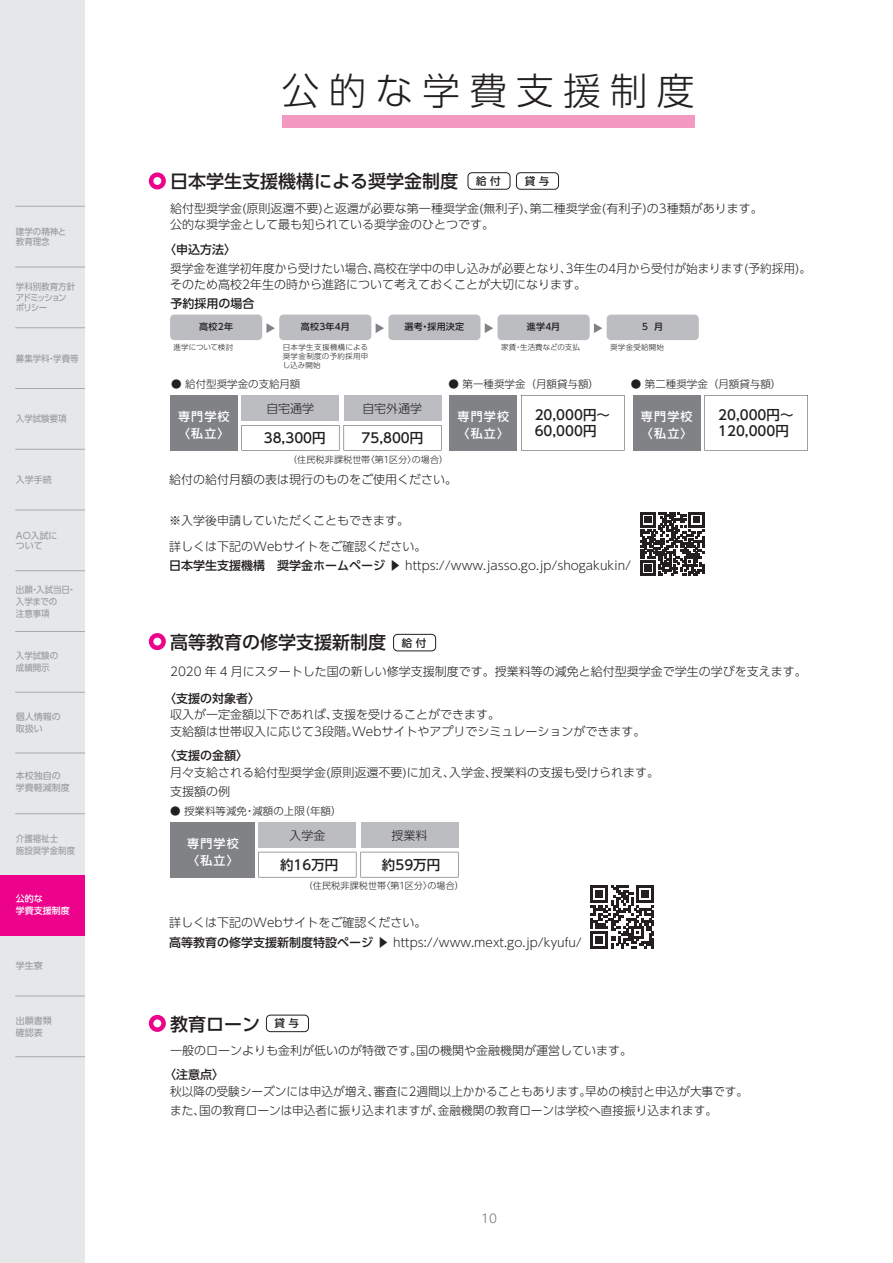
<style>
.page{position:relative;width:893px;height:1263px;background:#fff}
.page>*{position:absolute;margin:0;border:0;box-sizing:border-box;transform-origin:0 0}
.t1{font:300 37.5px "UD Shin Go Pro";letter-spacing:.25em;color:#231f20}
.t2{font:500 18px "UD Shin Go Pro";color:#231f20}
.t3{font:500 13.5px/16.2px "UD Shin Go Pro";color:#231f20}
.t4{font:300 12px/16.5px "UD Shin Go Pro";color:#231f20}
.t5{font:500 12px "UD Shin Go Pro";color:#231f20}
.t6{font:500 12px/16.5px "UD Shin Go Pro";letter-spacing:.1em;color:#fff}
.t7{font:300 12px "UD Shin Go Pro";color:#6c6d70}
.t8{font:300 10.5px "UD Shin Go Pro";color:#231f20}
.t9{font:500 10.5px "UD Shin Go Pro";color:#231f20}
.t10{font:9px/12px "UD Shin Go Pro";color:#939598;scale:.94 1}
.t11{font:9px/12px "UD Shin Go Pro";color:#939598}
.t12{font:300 9px "UD Shin Go Pro";letter-spacing:.015em;color:#231f20}
.t13{font:500 9px "UD Shin Go Pro";letter-spacing:.03em;color:#231f20}
.t14{font:9px/10.5px "UD Shin Go Pro";letter-spacing:-.09em;color:#939598;scale:.94 1}
.t15{font:500 9px/12px "UD Shin Go Pro";color:#fff}
.t16{font:300 7.5px/9px "UD Shin Go Pro";letter-spacing:.03em;color:#231f20;text-align:justify}
.t17{font:300 7.5px "UD Shin Go Pro";letter-spacing:.005em;color:#231f20}
.t18{font:300 7.5px "UD Shin Go Pro";letter-spacing:-.005em;color:#231f20}
.s1{font-weight:500}
</style>
<div class="page">
<div style="left:282px;top:115px;width:413px;height:13px;background:#f499c2"></div>
<div style="left:149px;top:172px;width:17px;height:17px;border:4px solid #ed028c;border-radius:50%"></div>
<div style="left:170px;top:395px;width:67px;height:55px;background:#808285"></div>
<div style="left:242px;top:395px;width:97px;height:26px;background:#bcbdc0"></div>
<div style="left:344px;top:395px;width:97px;height:26px;background:#bcbdc0"></div>
<svg style="left:242px;top:425px;width:199px;height:25px"></svg>
<div style="left:449px;top:395px;width:68px;height:55px;background:#808285"></div>
<svg style="left:521px;top:395px;width:103px;height:55px"></svg>
<div style="left:633px;top:395px;width:67px;height:55px;background:#808285"></div>
<svg style="left:704px;top:395px;width:104px;height:55px"></svg>
<svg style="left:640px;top:512px;width:64px;height:64px"></svg>
<div style="left:170px;top:315px;width:92px;height:25px;background:#bcbdc0;border-radius:4px"></div>
<div style="left:388px;top:315px;width:92px;height:25px;background:#bcbdc0;border-radius:4px"></div>
<div style="left:279px;top:315px;width:92px;height:25px;background:#bcbdc0;border-radius:4px"></div>
<div style="left:497px;top:315px;width:93px;height:25px;background:#bcbdc0;border-radius:4px"></div>
<div style="left:607px;top:315px;width:92px;height:25px;background:#bcbdc0;border-radius:4px"></div>
<svg style="left:266px;top:323px;width:9px;height:10px"></svg>
<svg style="left:376px;top:323px;width:8px;height:10px"></svg>
<svg style="left:485px;top:323px;width:8px;height:10px"></svg>
<svg style="left:594px;top:323px;width:8px;height:10px"></svg>
<div style="left:149px;top:633px;width:17px;height:17px;border:4px solid #ed028c;border-radius:50%"></div>
<div style="left:170px;top:822px;width:84px;height:55px;background:#808285"></div>
<div style="left:259px;top:822px;width:97px;height:25px;background:#bcbdc0"></div>
<div style="left:361px;top:822px;width:97px;height:25px;background:#bcbdc0"></div>
<svg style="left:259px;top:852px;width:199px;height:25px"></svg>
<svg style="left:590px;top:885px;width:64px;height:64px"></svg>
<div style="left:393px;top:634px;width:43px;height:17px;border:1px solid #231f20;border-radius:4px"></div>
<div style="left:468px;top:172px;width:42px;height:17px;border:1px solid #231f20;border-radius:4px"></div>
<div style="left:516px;top:172px;width:43px;height:17px;border:1px solid #231f20;border-radius:4px"></div>
<div style="left:149px;top:1015px;width:17px;height:17px;border:4px solid #ed028c;border-radius:50%"></div>
<div style="left:266px;top:1015px;width:43px;height:17px;border:1px solid #231f20;border-radius:4px"></div>
<div style="left:0;top:0;width:85px;height:1263px;background:#e6e7e9"></div>
<div style="left:0;top:875px;width:85px;height:61px;background:#ed028c"></div>
<hr style="left:15px;top:570px;width:70px;height:1px;background:#a8a9ad">
<hr style="left:15px;top:631px;width:70px;height:1px;background:#a8a9ad">
<hr style="left:15px;top:1056px;width:70px;height:1px;background:#a8a9ad">
<hr style="left:15px;top:692px;width:70px;height:1px;background:#a8a9ad">
<hr style="left:15px;top:510px;width:70px;height:1px;background:#a8a9ad">
<hr style="left:15px;top:388px;width:70px;height:1px;background:#a8a9ad">
<hr style="left:15px;top:449px;width:70px;height:1px;background:#a8a9ad">
<hr style="left:15px;top:327px;width:70px;height:1px;background:#a8a9ad">
<hr style="left:15px;top:267px;width:70px;height:1px;background:#a8a9ad">
<hr style="left:15px;top:206px;width:70px;height:1px;background:#a8a9ad">
<hr style="left:15px;top:813px;width:70px;height:1px;background:#a8a9ad">
<hr style="left:15px;top:996px;width:70px;height:1px;background:#a8a9ad">
<hr style="left:15px;top:753px;width:70px;height:1px;background:#a8a9ad">
<p class="t10" style="left:16px;top:226px;width:55px;line-height:10.5px">建学の精神と教育理念</p>
<p class="t14" style="left:16px;top:281px;width:65px">学科別教育方針アドミッションポリシー</p>
<p class="t10" style="left:16px;top:352px;width:68px">募集学科・学費等</p>
<p class="t10" style="left:16px;top:413px;width:55px">入学試験要項</p>
<p class="t11" style="left:16px;top:473px;width:37px">入学手続</p>
<p class="t11" style="left:16px;top:529px;width:43px;line-height:10.8px">AO入試について</p>
<p class="t10" style="left:16px;top:583px;width:65px">出願・入試当日・入学までの<br>注意事項</p>
<p class="t10" style="left:16px;top:650px;width:47px">入学試験の成績開示</p>
<p class="t11" style="left:16px;top:710px;width:46px">個人情報の取扱い</p>
<p class="t11" style="left:16px;top:770px;width:55px">本校独自の学費軽減制度</p>
<p class="t10" style="left:16px;top:832px;width:64px">介護福祉士<br>施設奨学金制度</p>
<p class="t15" style="left:16px;top:892px;width:55px">公的な<br>学費支援制度</p>
<p class="t11" style="left:16px;top:959px;width:28px">学生寮</p>
<p class="t11" style="left:16px;top:1014px;width:37px">出願書類確認表</p>
<h1 class="t1" style="left:282px;top:61px;width:414px">公的な学費支援制度</h1>
<h2 class="t2" style="left:170px;top:167px;width:289px">日本学生支援機構による奨学金制度</h2>
<p class="t4" style="left:170px;top:200px;width:594px">給付型奨学金(原則返還不要)と返還が必要な第一種奨学金(無利子)、第二種奨学金(有利子)の3種類があります。公的な奨学金として最も知られている奨学金のひとつです。</p>
<p class="t9" style="left:476px;top:172px;width:26px">給 付</p>
<p class="t9" style="left:525px;top:172px;width:26px">貸 与</p>
<p class="t5" style="left:164px;top:239px;width:73px">〈申込方法〉</p>
<p class="t4" style="left:170px;top:259px;width:642px">奨学金を進学初年度から受けたい場合、高校在学中の申し込みが必要となり、3年生の4月から受付が始まります(予約採用)。そのため高校2年生の時から進路について考えておくことが大切になります。</p>
<p class="t5" style="left:170px;top:293px;width:85px">予約採用の場合</p>
<p class="t13" style="left:199px;top:320px;width:35px">高校2年</p>
<p class="t13" style="left:301px;top:320px;width:50px">高校3年4月</p>
<p class="t13" style="left:405px;top:320px;width:61px">選考・採用決定</p>
<p class="t13" style="left:527px;top:320px;width:35px">進学4月</p>
<p class="t13" style="left:642px;top:320px;width:22px">5 月</p>
<p class="t18" style="left:174px;top:341px;width:61px">進学について検討</p>
<p class="t16" style="left:283px;top:343px;width:87px">日本学生支援機構による奨学金制度の予約採用申し込み開始</p>
<p class="t17" style="left:501px;top:341px;width:80px">家賃・生活費などの支払</p>
<p class="t16" style="left:610px;top:343px;width:55px">奨学金受給開始</p>
<p class="t8" style="left:449px;top:375px;width:152px">● 第一種奨学金（月額貸与額）</p>
<p class="t3" style="left:535px;top:406px;width:77px">20,000円～<br>60,000円</p>
<p class="t6" style="left:641px;top:408px;width:53px">専門学校〈私立〉</p>
<p class="t8" style="left:631px;top:375px;width:152px">● 第二種奨学金（月額貸与額）</p>
<p class="t3" style="left:718px;top:406px;width:77px">20,000円～<br>120,000円</p>
<p class="t8" style="left:171px;top:375px;width:131px">● 給付型奨学金の支給月額</p>
<p class="t4" style="left:363px;top:400px;width:61px">自宅外通学</p>
<p class="t4" style="left:266px;top:400px;width:49px">自宅通学</p>
<p class="t6" style="left:178px;top:408px;width:53px">専門学校〈私立〉</p>
<p class="t6" style="left:457px;top:408px;width:53px">専門学校〈私立〉</p>
<p class="t3" style="left:264px;top:430px;width:63px">38,300円</p>
<p class="t3" style="left:361px;top:430px;width:63px">75,800円</p>
<p class="t12" style="left:288px;top:452px;width:161px">（住民税非課税世帯〈第1区分〉の場合）</p>
<p class="t4" style="left:169px;top:471px;width:290px">給付の給付月額の表は現行のものをご使用ください。</p>
<p class="t4" style="left:169px;top:512px;width:241px">※入学後申請していただくこともできます。</p>
<p class="t4" style="left:169px;top:557px;width:463px"><span class="s1">日本学生支援機構　奨学金ホームページ ▶</span> https://www.jasso.go.jp/shogakukin/</p>
<p class="t4" style="left:169px;top:537px;width:259px">詳しくは下記のWebサイトをご確認ください。</p>
<h2 class="t2" style="left:170px;top:627px;width:217px">高等教育の修学支援新制度</h2>
<p class="t4" style="left:170px;top:662px;width:638px">2020 年 4 月にスタートした国の新しい修学支援制度です。授業料等の減免と給付型奨学金で学生の学びを支えます。</p>
<p class="t4" style="left:170px;top:706px;width:477px">収入が一定金額以下であれば、支援を受けることができます。<br>支給額は世帯収入に応じて3段階。Webサイトやアプリでシミュレーションができます。</p>
<p class="t9" style="left:402px;top:634px;width:26px">給 付</p>
<p class="t5" style="left:164px;top:688px;width:97px">〈支援の対象者〉</p>
<p class="t5" style="left:164px;top:746px;width:85px">〈支援の金額〉</p>
<p class="t4" style="left:170px;top:762px;width:490px;line-height:19.5px">月々支給される給付型奨学金(原則返還不要)に加え、入学金、授業料の支援も受けられます。支援額の例</p>
<p class="t8" style="left:170px;top:802px;width:173px">● 授業料等減免・減額の上限（年額）</p>
<p class="t6" style="left:187px;top:835px;width:53px">専門学校〈私立〉</p>
<p class="t4" style="left:289px;top:827px;width:37px">入学金</p>
<p class="t4" style="left:391px;top:827px;width:37px">授業料</p>
<p class="t3" style="left:280px;top:856px;width:60px">約16万円</p>
<p class="t3" style="left:382px;top:856px;width:60px">約59万円</p>
<p class="t12" style="left:304px;top:878px;width:161px">（住民税非課税世帯〈第1区分〉の場合）</p>
<p class="t4" style="left:169px;top:913px;width:414px;line-height:19.5px">詳しくは下記のWebサイトをご確認ください。<br><span class="s1">高等教育の修学支援新制度特設ページ ▶</span> https://www.mext.go.jp/kyufu/</p>
<h2 class="t2" style="left:170px;top:1009px;width:91px">教育ローン</h2>
<p class="t4" style="left:170px;top:1042px;width:463px">一般のローンよりも金利が低いのが特徴です。国の機関や金融機関が運営しています。</p>
<p class="t9" style="left:275px;top:1015px;width:26px">貸 与</p>
<p class="t5" style="left:164px;top:1065px;width:61px">〈注意点〉</p>
<p class="t4" style="left:170px;top:1081px;width:580px;line-height:19.5px">秋以降の受験シーズンには申込が増え、審査に2週間以上かかることもあります。早めの検討と申込が大事です。また、国の教育ローンは申込者に振り込まれますが、金融機関の教育ローンは学校へ直接振り込まれます。</p>
<p class="t7" style="left:481px;top:1209px;width:17px">10</p>
</div>
